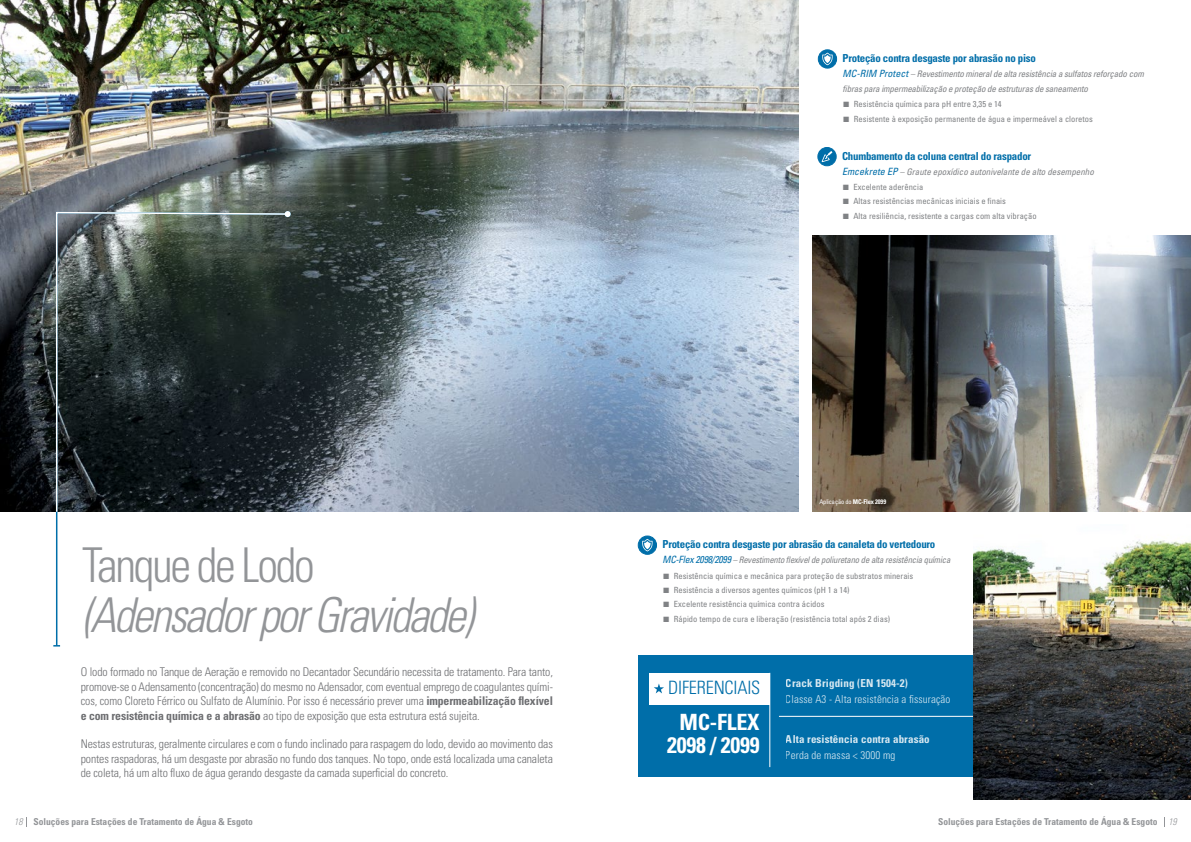
<style>
.page{position:relative;width:1191px;height:842px;background:#fff}
.page>*{position:absolute;margin:0;border:0;box-sizing:border-box;transform-origin:0 0}
.t1{font:italic 300 condensed 48px "Univers LT Std";letter-spacing:-.05em;color:#939598}
.t2{font:300 condensed 48px "Univers LT Std";letter-spacing:-.05em;color:#939598}
.t3{font:700 condensed 22.4px/22.6px "Univers LT Std";letter-spacing:-.01em;color:#fff;text-align:center}
.t4{font:300 condensed 18.4px "Univers LT Std";letter-spacing:-.01em;color:#006ea9}
.t5{font:300 condensed 12px/14.4px "Univers LT Std";letter-spacing:-.01em;color:#6d6e71;text-align:justify}
.t6{font:700 condensed 11px "Univers LT Std";letter-spacing:-.02em;color:#006ea9}
.t7{font:300 condensed 11px "Univers LT Std";letter-spacing:.01em;color:#fff}
.t8{font:700 condensed 11px "Univers LT Std";letter-spacing:.01em;color:#fff}
.t9{font:700 condensed 9.5px "Univers LT Std";color:#939598}
.t10{font:italic condensed 9px/15px "Univers LT Std";letter-spacing:-.02em;color:#808285}
.t11{font:italic condensed 9px "Univers LT Std";color:#808285}
.t12{font:condensed 8.5px "Univers LT Std";color:#808285}
.t13{font:condensed 6.5px "Univers LT Std";letter-spacing:-.02em;color:#fff}
.s1{font-size:10px;color:#006ea9}
.s2{font-weight:700}
.s3{font-weight:300;font-style:italic}
</style>
<div class="page">
<img style="left:0;top:0;width:798px;height:512px">
<div style="left:818px;top:50px;width:18px;height:18px;background:#006ea9;border-radius:50%"></div>
<div style="left:818px;top:50px;width:19px;height:18px;border:1px solid #006ea9;border-radius:50%"></div>
<svg style="left:822px;top:53px;width:10px;height:12px"></svg>
<div style="left:638px;top:536px;width:18px;height:18px;background:#006ea9;border-radius:50%"></div>
<div style="left:638px;top:536px;width:19px;height:18px;border:1px solid #006ea9;border-radius:50%"></div>
<svg style="left:642px;top:539px;width:10px;height:12px"></svg>
<img style="left:813px;top:235px;width:378px;height:277px">
<svg style="left:55px;top:211px;width:234px;height:302px;background:#2c3535"></svg>
<svg style="left:285px;top:211px;width:6px;height:6px"></svg>
<div style="left:638px;top:655px;width:363px;height:122px;background:#006ea9"></div>
<hr style="left:769px;top:673px;width:1px;height:94px;background:#fff">
<hr style="left:779px;top:716px;width:196px;height:1px;background:#fff">
<div style="left:649px;top:673px;width:120px;height:31px;background:#fff"></div>
<svg style="left:654px;top:683px;width:10px;height:10px"></svg>
<img style="left:973px;top:540px;width:218px;height:259px">
<div style="left:818px;top:147px;width:18px;height:19px;background:#006ea9;border-radius:50%"></div>
<div style="left:817px;top:147px;width:19px;height:19px;border:1px solid #006ea9;border-radius:50%"></div>
<svg style="left:821px;top:151px;width:11px;height:11px"></svg>
<p class="t6" style="left:842px;top:51px;width:195px">Proteção contra desgaste por abrasão no piso</p>
<p class="t10" style="left:842px;top:66px;width:303px"><span class="s1">MC-RIM Protect</span> – Revestimento mineral de alta resistência a sulfatos reforçado com fibras para impermeabilização e proteção de estruturas de saneamento</p>
<p class="t12" style="left:842px;top:99px;width:161px">■ Resistência química para pH entre 3,35 e 14</p>
<p class="t12" style="left:842px;top:113px;width:252px">■ Resistente à exposição permanente de água e impermeável a cloretos</p>
<p class="t6" style="left:842px;top:149px;width:191px">Chumbamento da coluna central do raspador</p>
<p class="t11" style="left:842px;top:166px;width:253px"><span class="s1">Emcekrete EP</span> – Graute epoxídico autonivelante de alto desempenho</p>
<p class="t12" style="left:842px;top:182px;width:83px">■ Excelente aderência</p>
<p class="t12" style="left:842px;top:196px;width:165px">■ Altas resistências mecânicas iniciais e finais</p>
<p class="t12" style="left:842px;top:210px;width:196px">■ Alta resiliência, resistente a cargas com alta vibração</p>
<h1 class="t2" style="left:82px;top:536px;width:234px">Tanque de Lodo</h1>
<h1 class="t1" style="left:82px;top:586px;width:393px">(Adensador por Gravidade)</h1>
<p class="t5" style="left:81px;top:665px;width:474px">O lodo formado no Tanque de Aeração e removido no Decantador Secundário necessita de tratamento. Para tanto, promove-se o Adensamento (concentração) do mesmo no Adensador, com eventual emprego de coagulantes quími&shy;cos, como Cloreto Férrico ou Sulfato de Alumínio. Por isso é necessário prever uma <span class="s2">impermeabilização flexível e com resistência química e a abrasão</span> ao tipo de exposição que esta estrutura está sujeita.</p>
<p class="t5" style="left:81px;top:737px;width:473px">Nestas estruturas, geralmente circulares e com o fundo inclinado para raspagem do lodo, devido ao movimento das pontes raspadoras, há um desgaste por abrasão no fundo dos tanques. No topo, onde está localizada uma canaleta de coleta, há um alto fluxo de água gerando desgaste da camada superficial do concreto.</p>
<p class="t13" style="left:819px;top:497px;width:68px">Aplicação do <span class="s2">MC-Flex 2099</span></p>
<p class="t6" style="left:662px;top:538px;width:274px">Proteção contra desgaste por abrasão da canaleta do vertedouro</p>
<p class="t10" style="left:662px;top:553px;width:289px"><span class="s1">MC-Flex 2098/2099</span> – Revestimento flexível de poliuretano de alta resistência química</p>
<p class="t12" style="left:662px;top:570px;width:252px">■ Resistência química e mecânica para proteção de substratos minerais</p>
<p class="t12" style="left:662px;top:585px;width:188px">■ Resistência a diversos agentes químicos (pH 1 a 14)</p>
<p class="t12" style="left:662px;top:599px;width:163px">■ Excelente resistência química contra ácidos</p>
<p class="t12" style="left:662px;top:613px;width:229px">■ Rápido tempo de cura e liberação (resistência total após 2 dias)</p>
<h3 class="t4" style="left:668px;top:676px;width:94px">DIFERENCIAIS</h3>
<h2 class="t3" style="left:667px;top:711px;width:94px">MC-FLEX<br>2098 / 2099</h2>
<p class="t8" style="left:786px;top:676px;width:123px">Crack Brigding (EN 1504-2)</p>
<p class="t7" style="left:786px;top:692px;width:166px">Classe A3 - Alta resistência a fissuração</p>
<p class="t8" style="left:786px;top:732px;width:145px">Alta resistência contra abrasão</p>
<p class="t7" style="left:786px;top:748px;width:111px">Perda de massa &lt; 3000 mg</p>
<p class="t9" style="left:14px;top:815px;width:240px"><span class="s3">18</span> Soluções para Estações de Tratamento de Água &amp; Esgoto</p>
<p class="t9" style="left:938px;top:815px;width:240px">Soluções para Estações de Tratamento de Água &amp; Esgoto <span class="s3">19</span></p>
</div>
